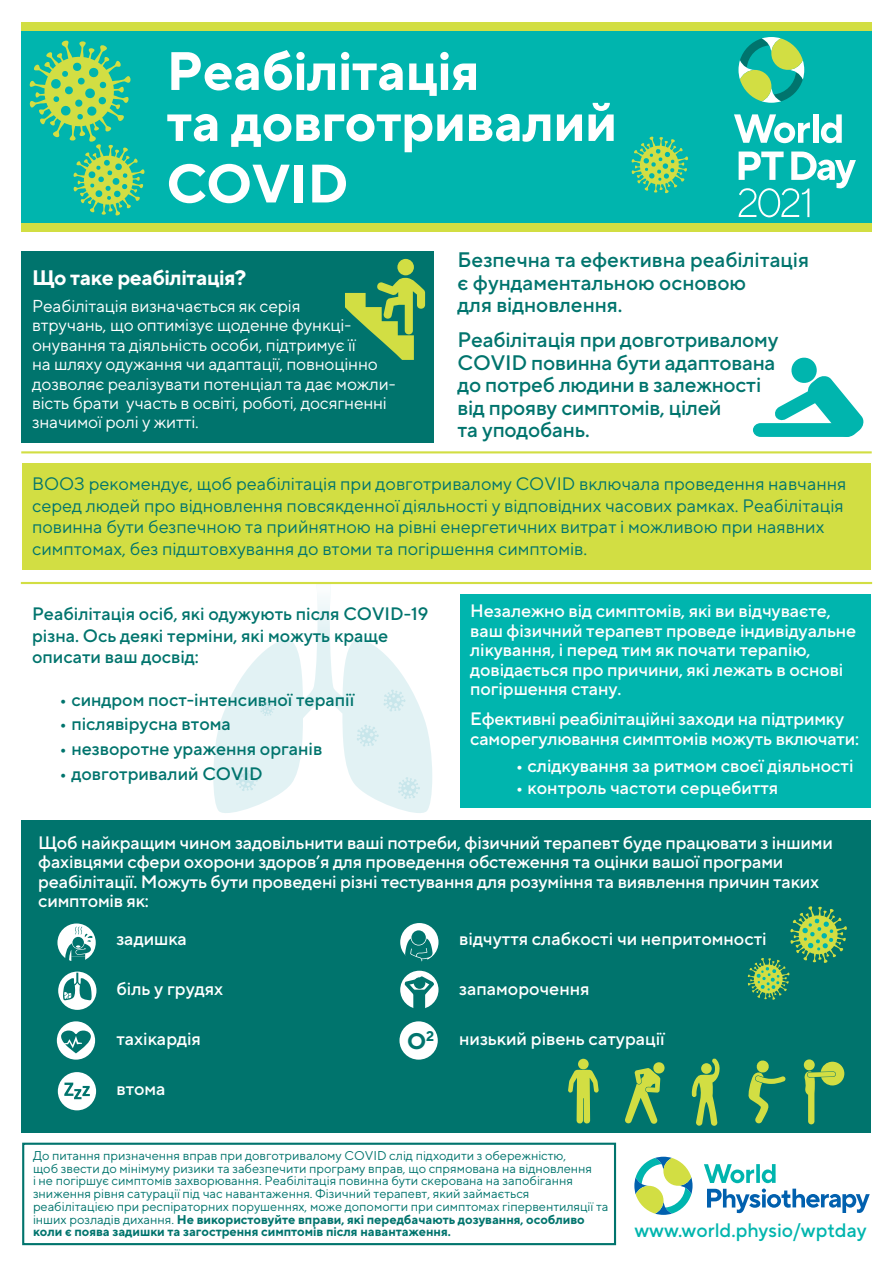
<style>
.page{position:relative;width:893px;height:1263px;background:#fff}
.page>*{position:absolute;margin:0;border:0;box-sizing:border-box;transform-origin:0 0}
.t1{font:700 54px/51px "TT Norms Pro";letter-spacing:-.01em;color:#fff}
.t2{font:700 22.5px "TT Norms Pro";color:#00746d}
.t3{font:500 21px/22.5px "TT Norms Pro";letter-spacing:-.01em;color:#00746d}
.t4{font:700 21px "TT Norms Pro";letter-spacing:-.02em;color:#fff}
.t5{font:500 19.5px "TT Norms Pro";color:#00b5ae}
.t6{font:500 18px/19.5px "TT Norms Pro";letter-spacing:-.005em;color:#fff}
.t7{font:18px/21.6px "TT Norms Pro";color:#00746d}
.t8{font:500 18px/21.6px "TT Norms Pro";color:#00746d}
.t9{font:17.25px/19.5px "TT Norms Pro";letter-spacing:-.01em;color:#fff}
.t10{font:12.75px/12.8px "TT Norms Pro";color:#00746d}
.s1{font-weight:700}
</style>
<div class="page">
<svg style="left:213px;top:584px;width:219px;height:229px"></svg>
<hr style="left:21px;top:451px;width:851px;height:2px;background:#d2de43">
<div style="left:21px;top:251px;width:413px;height:191px;background:#00746d"></div>
<div style="left:22px;top:463px;width:849px;height:106px;background:#d2de43"></div>
<div style="left:21px;top:24px;width:851px;height:199px;background:#00b5ae"></div>
<div style="left:21px;top:223px;width:851px;height:9px;background:#d2de43"></div>
<div style="left:21px;top:22px;width:851px;height:9px;background:#d2de43"></div>
<svg style="left:738px;top:37px;width:66px;height:66px"></svg>
<svg style="left:734px;top:114px;width:76px;height:29px"></svg>
<div style="left:813px;top:114px;width:6px;height:29px;background:#fff"></div>
<svg style="left:821px;top:114px;width:21px;height:29px"></svg>
<svg style="left:739px;top:152px;width:117px;height:65px"></svg>
<svg style="left:704px;top:1164px;width:166px;height:49px"></svg>
<svg style="left:634px;top:1157px;width:58px;height:58px"></svg>
<div style="left:22px;top:1143px;width:594px;height:102px;border:2px solid #00746d"></div>
<div style="left:21px;top:820px;width:850px;height:312px;background:#00746d"></div>
<div style="left:57px;top:1021px;width:38px;height:39px;background:#fff;border-radius:50%"></div>
<svg style="left:61px;top:1030px;width:30px;height:23px"></svg>
<div style="left:58px;top:1072px;width:38px;height:38px;background:#fff;border-radius:50%"></div>
<div style="left:400px;top:923px;width:38px;height:38px;background:#fff;border-radius:50%"></div>
<div style="left:411px;top:930px;width:15px;height:15px;background:#00746d;border-radius:50%"></div>
<svg style="left:29px;top:40px;width:116px;height:176px"></svg>
<svg style="left:631px;top:136px;width:57px;height:57px"></svg>
<svg style="left:345px;top:259px;width:80px;height:101px"></svg>
<svg style="left:753px;top:357px;width:111px;height:80px"></svg>
<hr style="left:21px;top:582px;width:851px;height:2px;background:#d2de43">
<div style="left:460px;top:594px;width:411px;height:214px;background:#00b5ae"></div>
<svg style="left:57px;top:923px;width:39px;height:39px"></svg>
<div style="left:58px;top:971px;width:38px;height:39px;background:#fff;border-radius:50%"></div>
<svg style="left:62px;top:926px;width:32px;height:74px"></svg>
<svg style="left:64px;top:1082px;width:26px;height:17px"></svg>
<div style="left:400px;top:971px;width:38px;height:38px;background:#fff;border-radius:50%"></div>
<svg style="left:403px;top:938px;width:31px;height:71px"></svg>
<div style="left:399px;top:1021px;width:39px;height:39px;background:#fff;border-radius:50%"></div>
<svg style="left:357px;top:725px;width:22px;height:22px"></svg>
<svg style="left:398px;top:777px;width:22px;height:22px"></svg>
<svg style="left:236px;top:769px;width:22px;height:22px"></svg>
<svg style="left:384px;top:690px;width:21px;height:22px"></svg>
<svg style="left:260px;top:702px;width:14px;height:14px"></svg>
<svg style="left:804px;top:1059px;width:40px;height:65px"></svg>
<svg style="left:748px;top:1060px;width:38px;height:64px"></svg>
<svg style="left:625px;top:1062px;width:40px;height:62px"></svg>
<svg style="left:568px;top:1069px;width:31px;height:55px"></svg>
<div style="left:578px;top:1059px;width:11px;height:10px;background:#d2de43;border-radius:50%"></div>
<svg style="left:692px;top:1058px;width:28px;height:68px"></svg>
<div style="left:701px;top:1063px;width:11px;height:11px;background:#d2de43;border-radius:50%"></div>
<svg style="left:747px;top:906px;width:100px;height:94px"></svg>
<h1 class="t1" style="left:166px;top:44px;width:452px">Реабілітація<br>та довготривалий</h1>
<h1 class="t1" style="left:166px;top:156px;width:183px">COVID</h1>
<p class="t4" style="left:32px;top:263px;width:216px">Що таке реабілітація?</p>
<p class="t9" style="left:32px;top:295px;width:365px">Реабілітація визначається як серія<br>втручань, що оптимізує щоденне функці&shy;онування та діяльність особи, підтримує її<br>на шляху одужання чи адаптації, повноцінно дозволяє реалізувати потенціал та дає можли&shy;вість брати участь в освіті, роботі, досягненні значимої ролі у житті.</p>
<p class="t3" style="left:458px;top:248px;width:353px">Безпечна та ефективна реабілітація є фундаментальною основою<br>для відновлення.</p>
<p class="t3" style="left:458px;top:328px;width:322px">Реабілітація при довготривалому<br>COVID повинна бути адаптована до потреб людини в залежності від прояву симптомів, цілей<br>та уподобань.</p>
<p class="t7" style="left:32px;top:472px;width:816px">ВООЗ рекомендує, щоб реабілітація при довготривалому COVID включала проведення навчання серед людей про відновлення повсякденної діяльності у відповідних часових рамках. Реабілітація повинна бути безпечною та прийнятною на рівні енергетичних витрат і можливою при наявних симптомах, без підштовхування до втоми та погіршення симптомів.</p>
<p class="t8" style="left:32px;top:602px;width:398px">Реабілітація осіб, які одужують після COVID-19 різна. Ось деякі терміни, які можуть краще описати ваш досвід:</p>
<p class="t6" style="left:470px;top:601px;width:387px">Незалежно від симптомів, які ви відчуваєте, ваш фізичний терапевт проведе індивідуальне лікування, і перед тим як почати терапію, довідається про причини, які лежать в основі погіршення стану.</p>
<p class="t6" style="left:470px;top:709px;width:390px">Ефективні реабілітаційні заходи на підтримку саморегулювання симптомів можуть включати:</p>
<p class="t8" style="left:59px;top:688px;width:296px">• синдром пост-інтенсивної терапії</p>
<p class="t8" style="left:59px;top:713px;width:173px">• післявірусна втома</p>
<p class="t8" style="left:59px;top:737px;width:265px">• незворотне ураження органів</p>
<p class="t6" style="left:516px;top:756px;width:340px">• слідкування за ритмом своєї діяльності</p>
<p class="t6" style="left:516px;top:777px;width:264px">• контроль частоти серцебиття</p>
<p class="t8" style="left:59px;top:762px;width:205px">• довготривалий COVID</p>
<p class="t6" style="left:38px;top:832px;width:796px">Щоб найкращим чином задовільнити ваші потреби, фізичний терапевт буде працювати з іншими фахівцями сфери охорони здоров’я для проведення обстеження та оцінки вашої програми реабілітації. Можуть бути проведені різні тестування для розуміння та виявлення причин таких симптомів як:</p>
<p class="t6" style="left:116px;top:928px;width:72px">задишка</p>
<p class="t6" style="left:116px;top:978px;width:108px">біль у грудях</p>
<p class="t6" style="left:116px;top:1028px;width:86px">тахікардія</p>
<p class="t6" style="left:116px;top:1078px;width:51px">втома</p>
<p class="t2" style="left:407px;top:1026px;width:29px">O<sup>2</sup></p>
<p class="t6" style="left:459px;top:928px;width:309px">відчуття слабкості чи непритомності</p>
<p class="t6" style="left:459px;top:978px;width:132px">запаморочення</p>
<p class="t6" style="left:459px;top:1028px;width:207px">низький рівень сатурації</p>
<p class="t10" style="left:33px;top:1149px;width:577px">До питання призначення вправ при довготривалому COVID слід підходити з обережністю,<br>щоб звести до мінімуму ризики та забезпечити програму вправ, що спрямована на відновлення<br>і не погіршує симптомів захворювання. Реабілітація повинна бути скерована на запобігання зниження рівня сатурації під час навантаження. Фізичний терапевт, який займається реабілітацією при респіраторних порушеннях, може допомогти при симптомах гіпервентиляції та інших розладів дихання. <span class="s1">Не використовуйте вправи, які передбачають дозування, особливо коли є поява задишки та загострення симптомів після навантаження.</span></p>
<p class="t5" style="left:634px;top:1218px;width:234px">www.world.physio/wptday</p>
</div>
